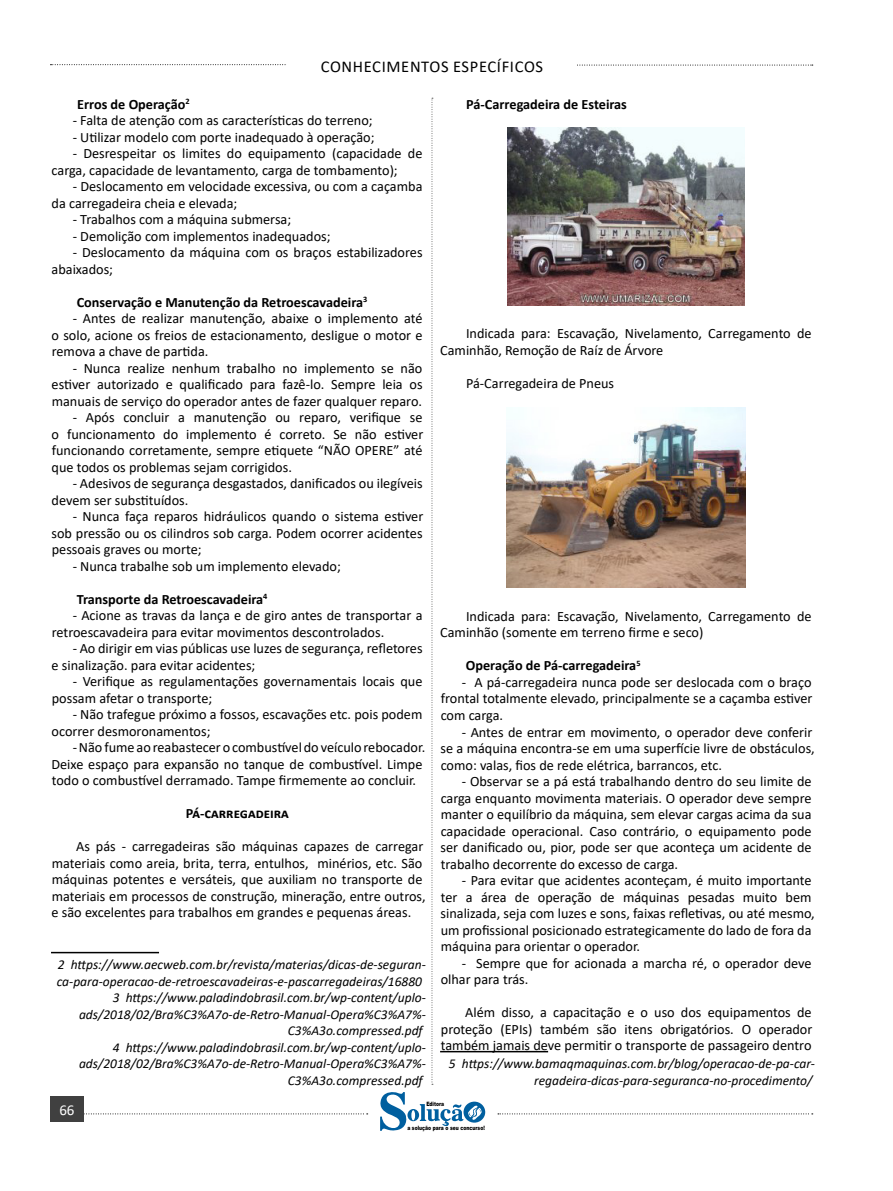
<style>
.page{position:relative;width:893px;height:1191px;background:#fff}
.page>*{position:absolute;margin:0;border:0;box-sizing:border-box;transform-origin:0 0}
.t1{font:16.5px "Calibri";letter-spacing:.04em;color:#000}
.t2{font:15px "Calibri";color:#fff}
.TEXTO_BASE{font:14.25px/16.5px "Calibri";color:#000}
.TEXTO_BASE-2{font:700 14.25px "Calibri";color:#000}
.TITULO_DE_LEI{font:700 14.25px "Calibri";color:#000}
.FONT_REF{font:italic 13.5px/16.5px "Calibri";color:#000;text-align:right}
.t3{font:900 6px "Arial";color:#000;scale:.76 1}
</style>
<div class="page">
<svg style="left:432px;top:98px;width:1px;height:987px"></svg>
<svg style="left:50px;top:64px;width:236px;height:1px"></svg>
<svg style="left:577px;top:65px;width:236px;height:1px"></svg>
<svg style="left:498px;top:1113px;width:315px;height:1px"></svg>
<svg style="left:84px;top:1113px;width:284px;height:1px"></svg>
<div style="left:50px;top:1096px;width:34px;height:26px;background:#404040"></div>
<svg style="left:380px;top:1092px;width:105px;height:39px"></svg>
<hr style="left:51px;top:952px;width:108px;height:1px;background:#000">
<img style="left:507px;top:128px;width:238px;height:177px">
<img style="left:506px;top:407px;width:240px;height:181px">
<hr style="left:440px;top:1051px;width:108px;height:1px;background:#000">
<p class="t1" style="left:321px;top:55px;width:224px">CONHECIMENTOS ESPECÍFICOS</p>
<p class="TEXTO_BASE-2" style="left:77px;top:94px;width:114px">Erros de Operação<sup>2</sup></p>
<p class="TEXTO_BASE" style="left:73px;top:112px;width:301px">- Falta de atenção com as características do terreno;</p>
<p class="TEXTO_BASE" style="left:73px;top:128px;width:303px">- Utilizar modelo com porte inadequado à operação;</p>
<p class="TEXTO_BASE" style="left:52px;top:145px;width:372px;text-indent:21px">- Desrespeitar os limites do equipamento (capacidade de carga, capacidade de levantamento, carga de tombamento);</p>
<p class="TEXTO_BASE" style="left:52px;top:178px;width:372px;text-indent:21px">- Deslocamento em velocidade excessiva, ou com a caçamba da carregadeira cheia e elevada;</p>
<p class="TEXTO_BASE" style="left:73px;top:211px;width:220px">- Trabalhos com a máquina submersa;</p>
<p class="TEXTO_BASE" style="left:73px;top:227px;width:259px">- Demolição com implementos inadequados;</p>
<p class="TEXTO_BASE" style="left:52px;top:244px;width:372px;text-indent:21px">- Deslocamento da máquina com os braços estabilizadores abaixados;</p>
<p class="TEXTO_BASE-2" style="left:77px;top:292px;width:292px">Conservação e Manutenção da Retroescavadeira<sup>3</sup></p>
<p class="TEXTO_BASE" style="left:52px;top:310px;width:372px;text-align:justify;text-indent:21px">- Antes de realizar manutenção, abaixe o implemento até o solo, acione os freios de estacionamento, desligue o motor e remova a chave de partida.</p>
<p class="TEXTO_BASE" style="left:52px;top:359px;width:372px;text-align:justify;text-indent:21px">- Nunca realize nenhum trabalho no implemento se não estiver autorizado e qualificado para fazê-lo. Sempre leia os manuais de serviço do operador antes de fazer qualquer reparo.</p>
<p class="TEXTO_BASE" style="left:52px;top:409px;width:373px;text-align:justify;text-indent:21px">- Após concluir a manutenção ou reparo, verifique se o funcionamento do implemento é correto. Se não estiver funcionando corretamente, sempre etiquete “NÃO OPERE” até que todos os problemas sejam corrigidos.</p>
<p class="TEXTO_BASE" style="left:52px;top:475px;width:373px;text-indent:21px">- Adesivos de segurança desgastados, danificados ou ilegíveis devem ser substituídos.</p>
<p class="TEXTO_BASE" style="left:51px;top:508px;width:373px;text-align:justify;text-indent:21px">- Nunca faça reparos hidráulicos quando o sistema estiver sob pressão ou os cilindros sob carga. Podem ocorrer acidentes pessoais graves ou morte;</p>
<p class="TEXTO_BASE" style="left:73px;top:557px;width:270px">- Nunca trabalhe sob um implemento elevado;</p>
<p class="TEXTO_BASE-2" style="left:77px;top:589px;width:192px">Transporte da Retroescavadeira<sup>4</sup></p>
<p class="TEXTO_BASE" style="left:52px;top:607px;width:372px;text-indent:21px">- Acione as travas da lança e de giro antes de transportar a retroescavadeira para evitar movimentos descontrolados.</p>
<p class="TEXTO_BASE" style="left:52px;top:640px;width:373px;text-indent:21px">- Ao dirigir em vias públicas use luzes de segurança, refletores e sinalização. para evitar acidentes;</p>
<p class="TEXTO_BASE" style="left:52px;top:673px;width:372px;text-indent:21px">- Verifique as regulamentações governamentais locais que possam afetar o transporte;</p>
<p class="TEXTO_BASE" style="left:52px;top:706px;width:372px;text-indent:21px">- Não trafegue próximo a fossos, escavações etc. pois podem ocorrer desmoronamentos;</p>
<p class="TEXTO_BASE" style="left:51px;top:739px;width:375px;text-indent:21px">- Não fume ao reabastecer o combustível do veículo rebocador.<br>Deixe espaço para expansão no tanque de combustível. Limpe todo o combustível derramado. Tampe firmemente ao concluir.</p>
<p class="TITULO_DE_LEI" style="left:186px;top:803px;width:105px">Pá-carregadeira</p>
<p class="TEXTO_BASE" style="left:52px;top:838px;width:376px;text-indent:25px">As pás - carregadeiras são máquinas capazes de carregar materiais como areia, brita, terra, entulhos, minérios, etc. São máquinas potentes e versáteis, que auxiliam no transporte de materiais em processos de construção, mineração, entre outros, e são excelentes para trabalhos em grandes e pequenas áreas.</p>
<p class="FONT_REF" style="left:57px;top:955px;width:371px;text-align:left">2 https://www.aecweb.com.br/revista/materias/dicas-de-seguran&shy;ca-para-operacao-de-retroescavadeiras-e-pascarregadeiras/16880</p>
<p class="FONT_REF" style="left:79px;top:988px;width:348px">3 https://www.paladindobrasil.com.br/wp-content/uplo&shy;ads/2018/02/Bra%C3%A7o-de-Retro-Manual-Opera%C3%A7%-<br>C3%A3o.compressed.pdf</p>
<p class="FONT_REF" style="left:79px;top:1038px;width:348px">4 https://www.paladindobrasil.com.br/wp-content/uplo&shy;ads/2018/02/Bra%C3%A7o-de-Retro-Manual-Opera%C3%A7%-<br>C3%A3o.compressed.pdf</p>
<p class="TEXTO_BASE-2" style="left:466px;top:94px;width:162px">Pá-Carregadeira de Esteiras</p>
<p class="TEXTO_BASE" style="left:440px;top:325px;width:373px;text-indent:26px">Indicada para: Escavação, Nivelamento, Carregamento de<br>Caminhão, Remoção de Raíz de Árvore</p>
<p class="TEXTO_BASE" style="left:466px;top:375px;width:150px">Pá-Carregadeira de Pneus</p>
<p class="TEXTO_BASE" style="left:440px;top:607px;width:373px;text-indent:26px">Indicada para: Escavação, Nivelamento, Carregamento de<br>Caminhão (somente em terreno firme e seco)</p>
<p class="TEXTO_BASE-2" style="left:466px;top:655px;width:176px">Operação de Pá-carregadeira<sup>5</sup></p>
<p class="TEXTO_BASE" style="left:441px;top:673px;width:373px;text-align:justify;text-indent:21px">- A pá-carregadeira nunca pode ser deslocada com o braço frontal totalmente elevado, principalmente se a caçamba estiver com carga.</p>
<p class="TEXTO_BASE" style="left:440px;top:723px;width:376px;text-indent:21px">- Antes de entrar em movimento, o operador deve conferir se a máquina encontra-se em uma superfície livre de obstáculos, como: valas, fios de rede elétrica, barrancos, etc.</p>
<p class="TEXTO_BASE" style="left:440px;top:772px;width:373px;text-align:justify;text-indent:21px">- Observar se a pá está trabalhando dentro do seu limite de carga enquanto movimenta materiais. O operador deve sempre manter o equilíbrio da máquina, sem elevar cargas acima da sua capacidade operacional. Caso contrário, o equipamento pode ser danificado ou, pior, pode ser que aconteça um acidente de trabalho decorrente do excesso de carga.</p>
<p class="TEXTO_BASE" style="left:440px;top:871px;width:376px;text-indent:21px">- Para evitar que acidentes aconteçam, é muito importante ter a área de operação de máquinas pesadas muito bem sinalizada, seja com luzes e sons, faixas refletivas, ou até mesmo, um profissional posicionado estrategicamente do lado de fora da máquina para orientar o operador.</p>
<p class="TEXTO_BASE" style="left:441px;top:954px;width:372px;text-indent:21px">- Sempre que for acionada a marcha ré, o operador deve olhar para trás.</p>
<p class="TEXTO_BASE" style="left:441px;top:1003px;width:373px;text-align:justify;text-indent:24px">Além disso, a capacitação e o uso dos equipamentos de proteção (EPIs) também são itens obrigatórios. O operador também jamais deve permitir o transporte de passageiro dentro</p>
<p class="FONT_REF" style="left:449px;top:1054px;width:368px">5 https://www.bamaqmaquinas.com.br/blog/operacao-de-pa-car&shy;regadeira-dicas-para-seguranca-no-procedimento/</p>
<p class="t2" style="left:56px;top:1101px;width:20px">6666</p>
<p class="t3" style="left:426px;top:1099px;width:25px">Editora</p>
<p class="t3" style="left:407px;top:1123px;width:103px">a solução para o seu concurso!</p>
</div>
